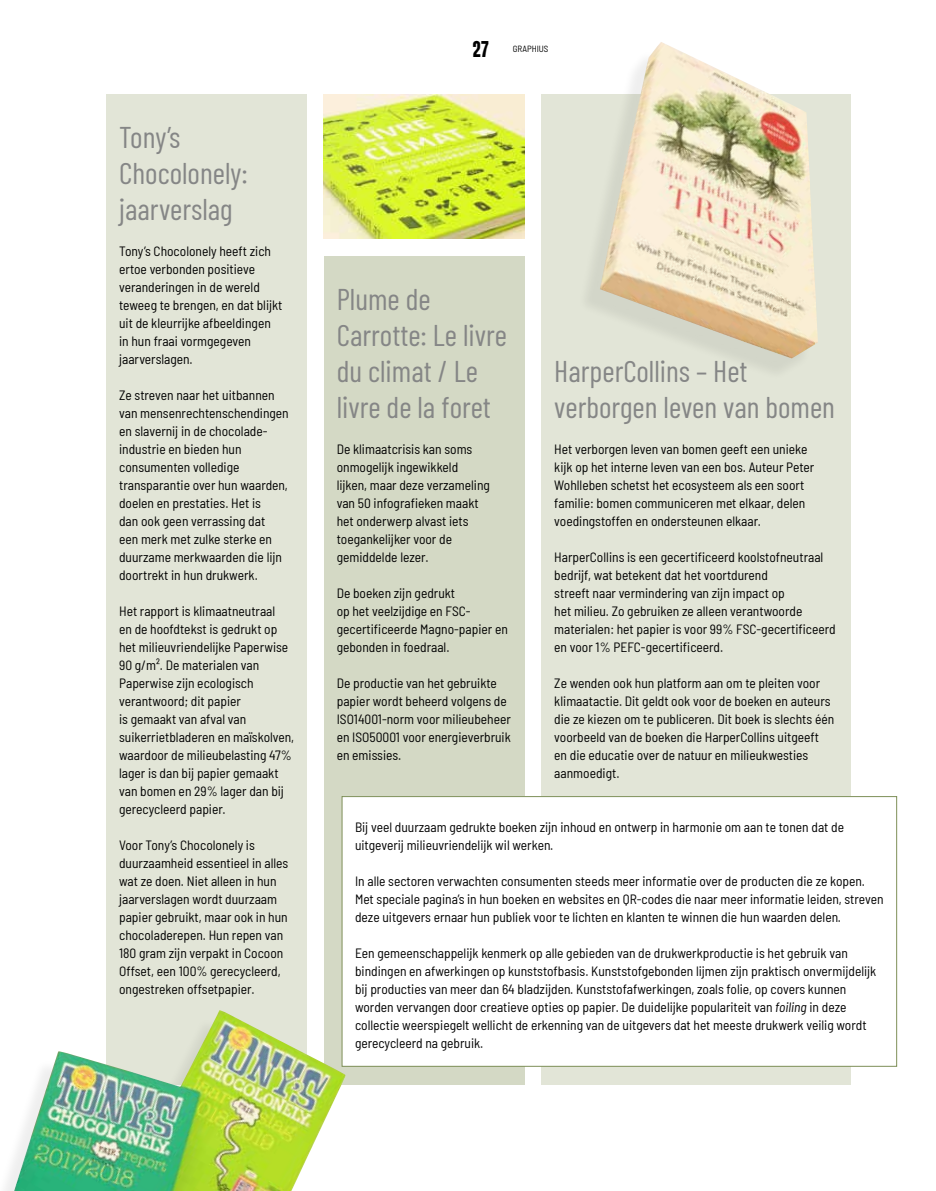
<style>
.page{position:relative;width:936px;height:1191px;background:#fff}
.page>*{position:absolute;margin:0;border:0;box-sizing:border-box;transform-origin:0 0}
.t1{font:30px/36px "Barlow Condensed";color:#858686}
.t2{font:21px "Tabloid Press JNL";color:#000}
.t3{font:semi-condensed 13.5px/18px "Barlow";color:#000}
.t4{font:semi-condensed 9px "Barlow";color:#000}
.s1{font-style:italic}
</style>
<div class="page">
<div style="left:106px;top:94px;width:201px;height:990px;background:#e2e5d7"></div>
<div style="left:324px;top:256px;width:200px;height:828px;background:#d4d9c5"></div>
<div style="left:541px;top:94px;width:309px;height:990px;background:#e2e5d7"></div>
<img style="left:324px;top:94px;width:200px;height:144px">
<div style="left:342px;top:796px;width:554px;height:270px;background:#fff"></div>
<div style="left:342px;top:796px;width:554px;height:270px;border:1px solid #7e8f58"></div>
<div style="left:577px;top:49px;width:233px;height:332px;background:#000;opacity:.07"></div>
<img style="left:599px;top:42px;width:218px;height:316px">
<img style="left:14px;top:1010px;width:332px;height:181px">
<h1 class="t1" style="left:119px;top:117px;width:130px">Tony’s<br>Chocolonely: jaarverslag</h1>
<p class="t3" style="left:119px;top:241px;width:165px">Tony’s Chocolonely heeft zich ertoe verbonden positieve veranderingen in de wereld teweeg te brengen, en dat blijkt uit de kleurrijke afbeeldingen in hun fraai vormgegeven jaarverslagen.</p>
<p class="t3" style="left:119px;top:385px;width:171px">Ze streven naar het uitbannen van mensenrechtenschendingen en slavernij in de chocolade&shy;industrie en bieden hun consumenten volledige transparantie over hun waarden, doelen en prestaties. Het is<br>dan ook geen verrassing dat<br>een merk met zulke sterke en duurzame merkwaarden die lijn doortrekt in hun drukwerk.</p>
<p class="t3" style="left:119px;top:601px;width:176px">Het rapport is klimaatneutraal<br>en de hoofdtekst is gedrukt op het milieuvriendelijke Paperwise<br>90 g/m². De materialen van<br>Paperwise zijn ecologisch verantwoord; dit papier<br>is gemaakt van afval van suikerrietbladeren en maïskolven, waardoor de milieubelasting 47% lager is dan bij papier gemaakt van bomen en 29% lager dan bij gerecycleerd papier.</p>
<p class="t3" style="left:119px;top:835px;width:171px">Voor Tony’s Chocolonely is duurzaamheid essentieel in alles wat ze doen. Niet alleen in hun jaarverslagen wordt duurzaam papier gebruikt, maar ook in hun chocoladerepen. Hun repen van<br>180 gram zijn verpakt in Cocoon<br>Offset, een 100% gerecycleerd, ongestreken offsetpapier.</p>
<h2 class="t2" style="left:472px;top:37px;width:18px">27</h2>
<p class="t4" style="left:512px;top:42px;width:37px">GRAPHIUS</p>
<h1 class="t1" style="left:337px;top:279px;width:172px">Plume de<br>Carrotte: Le livre du climat / Le livre de la foret</h1>
<p class="t3" style="left:337px;top:439px;width:155px">De klimaatcrisis kan soms onmogelijk ingewikkeld lijken, maar deze verzameling van 50 infografieken maakt het onderwerp alvast iets toegankelijker voor de gemiddelde lezer.</p>
<p class="t3" style="left:337px;top:583px;width:173px">De boeken zijn gedrukt<br>op het veelzijdige en FSC&shy;gecertificeerde Magno-papier en gebonden in foedraal.</p>
<p class="t3" style="left:337px;top:673px;width:176px">De productie van het gebruikte papier wordt beheerd volgens de<br>ISO14001-norm voor milieubeheer en ISO50001 voor energieverbruik en emissies.</p>
<h1 class="t1" style="left:554px;top:351px;width:282px">HarperCollins – Het verborgen leven van bomen</h1>
<p class="t3" style="left:554px;top:439px;width:261px">Het verborgen leven van bomen geeft een unieke kijk op het interne leven van een bos. Auteur Peter Wohlleben schetst het ecosysteem als een soort familie: bomen communiceren met elkaar, delen voedingstoffen en ondersteunen elkaar.</p>
<p class="t3" style="left:554px;top:547px;width:283px">HarperCollins is een gecertificeerd koolstofneutraal bedrijf, wat betekent dat het voortdurend<br>streeft naar vermindering van zijn impact op<br>het milieu. Zo gebruiken ze alleen verantwoorde materialen: het papier is voor 99% FSC-gecertificeerd en voor 1% PEFC-gecertificeerd.</p>
<p class="t3" style="left:554px;top:673px;width:281px">Ze wenden ook hun platform aan om te pleiten voor klimaatactie. Dit geldt ook voor de boeken en auteurs die ze kiezen om te publiceren. Dit boek is slechts één voorbeeld van de boeken die HarperCollins uitgeeft en die educatie over de natuur en milieukwesties aanmoedigt.</p>
<p class="t3" style="left:355px;top:817px;width:490px">Bij veel duurzaam gedrukte boeken zijn inhoud en ontwerp in harmonie om aan te tonen dat de uitgeverij milieuvriendelijk wil werken.</p>
<p class="t3" style="left:355px;top:871px;width:530px">In alle sectoren verwachten consumenten steeds meer informatie over de producten die ze kopen.<br>Met speciale pagina’s in hun boeken en websites en QR-codes die naar meer informatie leiden, streven deze uitgevers ernaar hun publiek voor te lichten en klanten te winnen die hun waarden delen.</p>
<p class="t3" style="left:355px;top:943px;width:523px">Een gemeenschappelijk kenmerk op alle gebieden van de drukwerkproductie is het gebruik van bindingen en afwerkingen op kunststofbasis. Kunststofgebonden lijmen zijn praktisch onvermijdelijk bij producties van meer dan 64 bladzijden. Kunststofafwerkingen, zoals folie, op covers kunnen worden vervangen door creatieve opties op papier. De duidelijke populariteit van <span class="s1">foiling</span> in deze collectie weerspiegelt wellicht de erkenning van de uitgevers dat het meeste drukwerk veilig wordt gerecycleerd na gebruik.</p>
</div>
